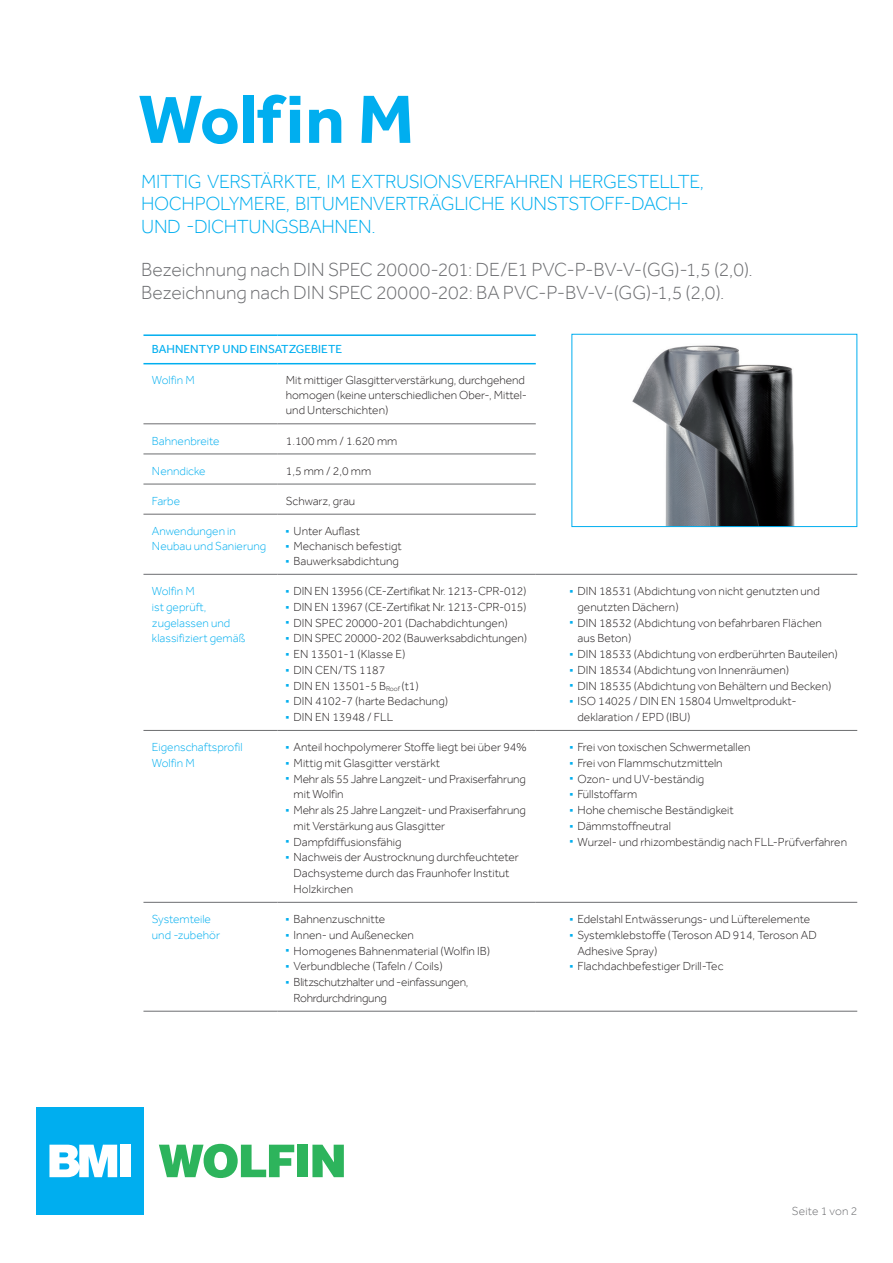
<style>
.page{position:relative;width:893px;height:1263px;background:#fff}
.page>*{position:absolute;margin:0;border:0;box-sizing:border-box;transform-origin:0 0}
.t1{font:700 70.5px "Effra";letter-spacing:-.005em;color:#00aeef}
.t2{font:300 19.5px/22.5px "Effra";letter-spacing:-.005em;color:#6c6d70}
.t3{font:300 19.5px/22.5px "Effra";letter-spacing:-.02em;color:#00aeef}
.t4{font:300 12px/15.8px "Effra";color:#231f20}
.t5{font:300 12px/15.8px "Effra";color:#00aeef}
.t6{font:300 12px/15.8px "Effra";letter-spacing:-.02em;color:#231f20}
.t7{font:12px "Effra";color:#00aeef}
.t8{font:300 12px "Effra";letter-spacing:.015em;color:#6c6d70}
</style>
<div class="page">
<img style="left:632px;top:345px;width:163px;height:180px">
<div style="left:571px;top:334px;width:286px;height:193px;border:1px solid #00aeef"></div>
<hr style="left:143px;top:423px;width:134px;height:1px;background:#6c6d70">
<hr style="left:277px;top:423px;width:259px;height:1px;background:#6c6d70">
<hr style="left:143px;top:454px;width:134px;height:1px;background:#6c6d70">
<hr style="left:277px;top:454px;width:259px;height:1px;background:#6c6d70">
<hr style="left:143px;top:484px;width:134px;height:1px;background:#6c6d70">
<hr style="left:277px;top:484px;width:259px;height:1px;background:#6c6d70">
<hr style="left:143px;top:514px;width:134px;height:1px;background:#6c6d70">
<hr style="left:277px;top:514px;width:259px;height:1px;background:#6c6d70">
<hr style="left:143px;top:574px;width:134px;height:1px;background:#6c6d70">
<hr style="left:277px;top:574px;width:259px;height:1px;background:#6c6d70">
<hr style="left:143px;top:334px;width:134px;height:2px;background:#00aeef">
<hr style="left:277px;top:334px;width:259px;height:2px;background:#00aeef">
<hr style="left:143px;top:363px;width:134px;height:1px;background:#00aeef">
<hr style="left:277px;top:363px;width:259px;height:1px;background:#00aeef">
<hr style="left:277px;top:902px;width:259px;height:1px;background:#6c6d70">
<hr style="left:536px;top:902px;width:321px;height:1px;background:#6c6d70">
<hr style="left:277px;top:1011px;width:259px;height:1px;background:#6c6d70">
<hr style="left:536px;top:1011px;width:321px;height:1px;background:#6c6d70">
<hr style="left:143px;top:730px;width:134px;height:1px;background:#6c6d70">
<hr style="left:277px;top:730px;width:259px;height:1px;background:#6c6d70">
<hr style="left:536px;top:730px;width:321px;height:1px;background:#6c6d70">
<hr style="left:143px;top:902px;width:134px;height:1px;background:#6c6d70">
<hr style="left:143px;top:1011px;width:134px;height:1px;background:#6c6d70">
<hr style="left:536px;top:574px;width:321px;height:1px;background:#6c6d70">
<div style="left:36px;top:1107px;width:107px;height:107px;background:#00aeef"></div>
<svg style="left:49px;top:1145px;width:68px;height:32px;background:#d1f0fc"></svg>
<div style="left:120px;top:1145px;width:10px;height:32px;background:#fff"></div>
<svg style="left:159px;top:1144px;width:135px;height:34px"></svg>
<div style="left:297px;top:1145px;width:11px;height:32px;background:#2db45c"></div>
<svg style="left:312px;top:1145px;width:32px;height:32px"></svg>
<h1 class="t1" style="left:138px;top:77px;width:277px">Wolfin M</h1>
<h2 class="t3" style="left:141px;top:170px;width:564px">MITTIG VERSTÄRKTE, IM EXTRUSIONSVERFAHREN HERGESTELLTE,<br>HOCHPOLYMERE, BITUMENVERTRÄGLICHE KUNSTSTOFF-DACH-<br>UND -DICHTUNGSBAHNEN.</h2>
<h2 class="t2" style="left:141px;top:258px;width:613px">Bezeichnung nach DIN SPEC 20000-201: DE/E1 PVC-P-BV-V-(GG)-1,5 (2,0).<br>Bezeichnung nach DIN SPEC 20000-202: BA PVC-P-BV-V-(GG)-1,5 (2,0).</h2>
<p class="t7" style="left:152px;top:342px;width:192px">BAHNENTYP UND EINSATZGEBIETE</p>
<p class="t5" style="left:152px;top:372px;width:44px">Wolfin M</p>
<p class="t4" style="left:286px;top:373px;width:243px;line-height:15px">Mit mittiger Glasgitterverstärkung, durchgehend homogen (keine unterschiedlichen Ober-, Mittel&shy;und Unterschichten)</p>
<p class="t5" style="left:152px;top:433px;width:69px">Bahnenbreite</p>
<p class="t4" style="left:286px;top:433px;width:113px">1.100 mm / 1.620 mm</p>
<p class="t5" style="left:152px;top:463px;width:55px">Nenndicke</p>
<p class="t4" style="left:286px;top:463px;width:87px">1,5 mm / 2,0 mm</p>
<p class="t5" style="left:152px;top:493px;width:30px">Farbe</p>
<p class="t4" style="left:286px;top:493px;width:71px">Schwarz, grau</p>
<p class="t5" style="left:152px;top:523px;width:116px;line-height:15px">Anwendungen in<br>Neubau und Sanierung</p>
<p class="t4" style="left:286px;top:523px;width:76px"><sup>■</sup> Unter Auflast</p>
<p class="t4" style="left:286px;top:538px;width:117px"><sup>■</sup> Mechanisch befestigt</p>
<p class="t4" style="left:286px;top:553px;width:115px"><sup>■</sup> Bauwerksabdichtung</p>
<p class="t5" style="left:152px;top:583px;width:95px">Wolfin M<br>ist geprüft, zugelassen und klassifiziert gemäß</p>
<p class="t4" style="left:286px;top:583px;width:242px"><sup>■</sup> DIN EN 13956 (CE-Zertifikat Nr. 1213-CPR-012)</p>
<p class="t4" style="left:286px;top:599px;width:242px"><sup>■</sup> DIN EN 13967 (CE-Zertifikat Nr. 1213-CPR-015)</p>
<p class="t4" style="left:286px;top:614px;width:223px"><sup>■</sup> DIN SPEC 20000-201 (Dachabdichtungen)</p>
<p class="t4" style="left:286px;top:630px;width:243px"><sup>■</sup> DIN SPEC 20000-202 (Bauwerksabdichtungen)</p>
<p class="t4" style="left:286px;top:646px;width:121px"><sup>■</sup> EN 13501-1 (Klasse E)</p>
<p class="t4" style="left:286px;top:662px;width:101px"><sup>■</sup> DIN CEN/TS 1187</p>
<p class="t4" style="left:286px;top:677px;width:134px"><sup>■</sup> DIN EN 13501-5 B<sub>Roof</sub> (t1)</p>
<p class="t4" style="left:286px;top:693px;width:164px"><sup>■</sup> DIN 4102-7 (harte Bedachung)</p>
<p class="t4" style="left:286px;top:709px;width:109px"><sup>■</sup> DIN EN 13948 / FLL</p>
<p class="t5" style="left:152px;top:739px;width:92px">Eigenschaftsprofil<br>Wolfin M</p>
<p class="t4" style="left:286px;top:739px;width:242px"><sup>■</sup> Anteil hochpolymerer Stoffe liegt bei über 94%</p>
<p class="t4" style="left:286px;top:755px;width:156px"><sup>■</sup> Mittig mit Glasgitter verstärkt</p>
<p class="t4" style="left:294px;top:771px;width:234px;text-indent:-8px"><sup>■</sup> Mehr als 55 Jahre Langzeit- und Praxiserfahrung mit Wolfin</p>
<p class="t4" style="left:294px;top:802px;width:234px;text-indent:-8px"><sup>■</sup> Mehr als 25 Jahre Langzeit- und Praxiserfahrung mit Verstärkung aus Glasgitter</p>
<p class="t4" style="left:286px;top:834px;width:117px"><sup>■</sup> Dampfdiffusionsfähig</p>
<p class="t4" style="left:294px;top:849px;width:227px;text-indent:-8px"><sup>■</sup> Nachweis der Austrocknung durchfeuchteter<br>Dachsysteme durch das Fraunhofer Institut<br>Holzkirchen</p>
<p class="t5" style="left:152px;top:911px;width:70px">Systemteile und -zubehör</p>
<p class="t4" style="left:286px;top:911px;width:101px"><sup>■</sup> Bahnenzuschnitte</p>
<p class="t4" style="left:286px;top:927px;width:130px"><sup>■</sup> Innen- und Außenecken</p>
<p class="t4" style="left:286px;top:942px;width:206px"><sup>■</sup> Homogenes Bahnenmaterial (Wolfin IB)</p>
<p class="t4" style="left:286px;top:958px;width:158px"><sup>■</sup> Verbundbleche (Tafeln / Coils)</p>
<p class="t6" style="left:294px;top:974px;width:176px;text-indent:-8px"><sup>■</sup> Blitzschutzhalter und -einfassungen,<br>Rohrdurchdringung</p>
<p class="t4" style="left:577px;top:583px;width:244px;text-indent:-8px"><sup>■</sup> DIN 18531 (Abdichtung von nicht genutzten und genutzten Dächern)</p>
<p class="t4" style="left:577px;top:614px;width:246px;text-indent:-8px"><sup>■</sup> DIN 18532 (Abdichtung von befahrbaren Flächen aus Beton)</p>
<p class="t4" style="left:570px;top:646px;width:270px"><sup>■</sup> DIN 18533 (Abdichtung von erdberührten Bauteilen)</p>
<p class="t4" style="left:570px;top:662px;width:221px"><sup>■</sup> DIN 18534 (Abdichtung von Innenräumen)</p>
<p class="t4" style="left:570px;top:677px;width:263px"><sup>■</sup> DIN 18535 (Abdichtung von Behältern und Becken)</p>
<p class="t4" style="left:577px;top:693px;width:221px;text-indent:-8px"><sup>■</sup> ISO 14025 / DIN EN 15804 Umweltprodukt&shy;deklaration / EPD (IBU)</p>
<p class="t4" style="left:570px;top:739px;width:182px"><sup>■</sup> Frei von toxischen Schwermetallen</p>
<p class="t4" style="left:570px;top:755px;width:154px"><sup>■</sup> Frei von Flammschutzmitteln</p>
<p class="t4" style="left:570px;top:771px;width:136px"><sup>■</sup> Ozon- und UV-beständig</p>
<p class="t4" style="left:570px;top:786px;width:69px"><sup>■</sup> Füllstoffarm</p>
<p class="t4" style="left:570px;top:802px;width:165px"><sup>■</sup> Hohe chemische Beständigkeit</p>
<p class="t4" style="left:570px;top:818px;width:103px"><sup>■</sup> Dämmstoffneutral</p>
<p class="t4" style="left:570px;top:834px;width:279px"><sup>■</sup> Wurzel- und rhizombeständig nach FLL-Prüfverfahren</p>
<p class="t4" style="left:570px;top:911px;width:242px"><sup>■</sup> Edelstahl Entwässerungs- und Lüfterelemente</p>
<p class="t4" style="left:577px;top:927px;width:241px;text-indent:-8px"><sup>■</sup> Systemklebstoffe (Teroson AD 914, Teroson AD<br>Adhesive Spray)</p>
<p class="t4" style="left:570px;top:958px;width:155px"><sup>■</sup> Flachdachbefestiger Drill-Tec</p>
<p class="t8" style="left:792px;top:1203px;width:67px">Seite 1 von 2</p>
</div>
